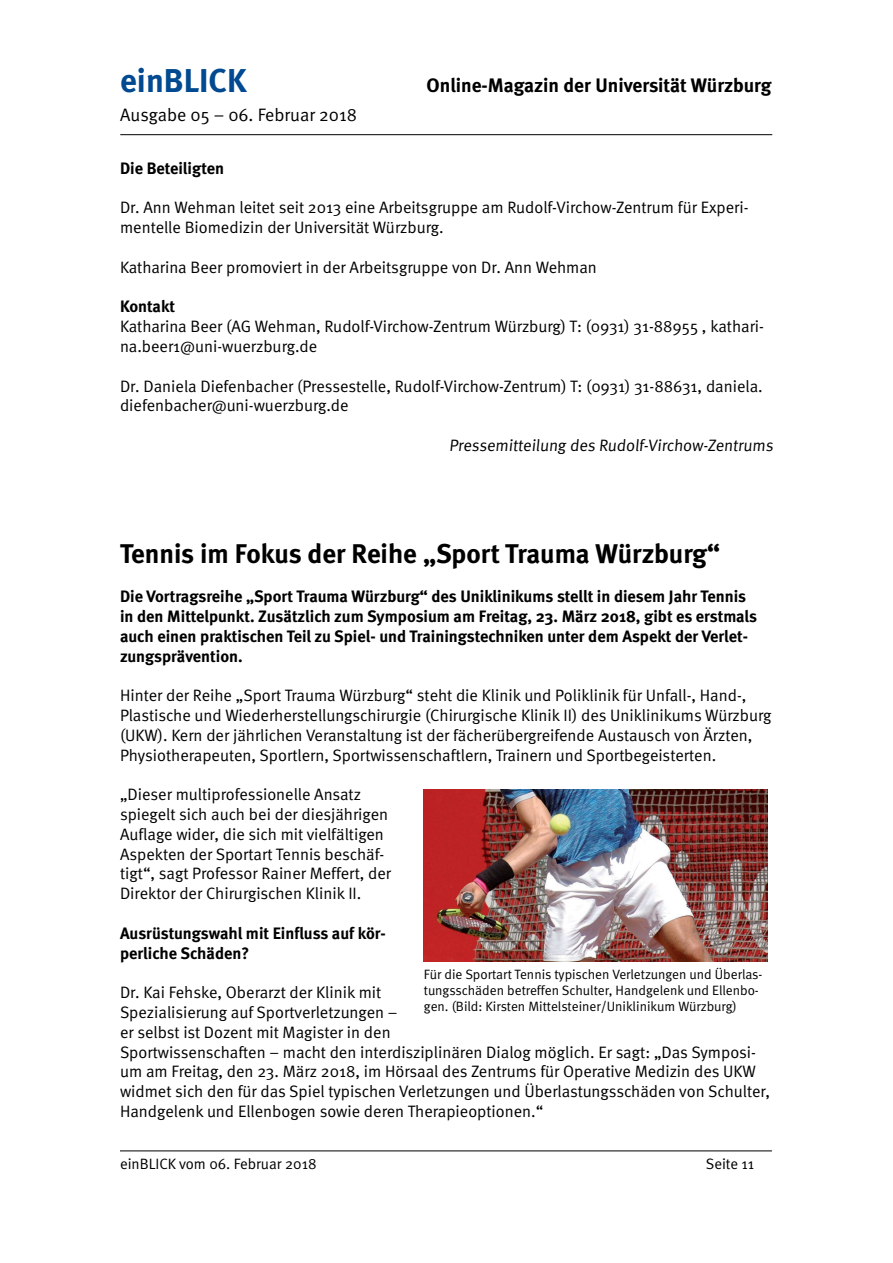
<style>
.page{position:relative;width:893px;height:1263px;background:#fff}
.page>*{position:absolute;margin:0;border:0;box-sizing:border-box;transform-origin:0 0}
.t1{font:700 33px "Meta";color:#014990}
.t2{font:700 27px "Meta";color:#000}
.t3{font:700 19.5px "Meta";color:#000}
.t4{font:18px "Meta Normal";color:#000}
.t5{font:16.5px/19.8px "Meta Normal";color:#000}
.t6{font:700 16.5px/19.8px "Meta";color:#000}
.t7{font:15px "Meta Normal";color:#000}
.t8{font:13.5px/16.2px "Meta Normal";color:#000}
</style>
<div class="page">
<hr style="left:120px;top:134px;width:652px;height:1px;background:#000">
<hr style="left:120px;top:1150px;width:652px;height:1px;background:#000">
<img style="left:424px;top:789px;width:343px;height:173px">
<h1 class="t1" style="left:120px;top:61px;width:128px">einBLICK</h1>
<p class="t3" style="left:427px;top:74px;width:346px">Online-Magazin der Universität Würzburg</p>
<p class="t4" style="left:120px;top:105px;width:238px">Ausgabe 05 – 06. Februar 2018</p>
<p class="t6" style="left:120px;top:158px;width:106px">Die Beteiligten</p>
<p class="t5" style="left:120px;top:197px;width:630px">Dr. Ann Wehman leitet seit 2013 eine Arbeitsgruppe am Rudolf-Virchow-Zentrum für Experi&shy;mentelle Biomedizin der Universität Würzburg.</p>
<p class="t5" style="left:120px;top:257px;width:478px">Katharina Beer promoviert in der Arbeitsgruppe von Dr. Ann Wehman</p>
<p class="t6" style="left:120px;top:296px;width:57px">Kontakt</p>
<p class="t5" style="left:120px;top:316px;width:645px">Katharina Beer (AG Wehman, Rudolf-Virchow-Zentrum Würzburg) T: (0931) 31-88955 , kathari&shy;na.beer1@uni-wuerzburg.de</p>
<p class="t5" style="left:120px;top:376px;width:644px">Dr. Daniela Diefenbacher (Pressestelle, Rudolf-Virchow-Zentrum) T: (0931) 31-88631, daniela. diefenbacher@uni-wuerzburg.de</p>
<p class="t5" style="left:449px;top:435px;width:327px">Pressemitteilung des Rudolf-Virchow-Zentrums</p>
<h2 class="t2" style="left:120px;top:537px;width:602px">Tennis im Fokus der Reihe „Sport Trauma Würzburg“</h2>
<p class="t6" style="left:120px;top:586px;width:638px">Die Vortragsreihe „Sport Trauma Würzburg“ des Uniklinikums stellt in diesem Jahr Tennis in den Mittelpunkt. Zusätzlich zum Symposium am Freitag, 23. März 2018, gibt es erstmals auch einen praktischen Teil zu Spiel- und Trainingstechniken unter dem Aspekt der Verlet&shy;zungsprävention.</p>
<p class="t5" style="left:120px;top:685px;width:653px">Hinter der Reihe „Sport Trauma Würzburg“ steht die Klinik und Poliklinik für Unfall-, Hand-, Plastische und Wiederherstellungschirurgie (Chirurgische Klinik II) des Uniklinikums Würzburg (UKW). Kern der jährlichen Veranstaltung ist der fächerübergreifende Austausch von Ärzten, Physiotherapeuten, Sportlern, Sportwissenschaftlern, Trainern und Sportbegeisterten.</p>
<p class="t5" style="left:120px;top:784px;width:273px">„Dieser multiprofessionelle Ansatz spiegelt sich auch bei der diesjährigen Auflage wider, die sich mit vielfältigen Aspekten der Sportart Tennis beschäf&shy;tigt“, sagt Professor Rainer Meffert, der Direktor der Chirurgischen Klinik II.</p>
<p class="t6" style="left:120px;top:923px;width:267px">Ausrüstungswahl mit Einfluss auf kör&shy;perliche Schäden?</p>
<p class="t5" style="left:120px;top:982px;width:651px">Dr. Kai Fehske, Oberarzt der Klinik mit<br>Spezialisierung auf Sportverletzungen –<br>er selbst ist Dozent mit Magister in den<br>Sportwissenschaften – macht den interdisziplinären Dialog möglich. Er sagt: „Das Symposi&shy;um am Freitag, den 23. März 2018, im Hörsaal des Zentrums für Operative Medizin des UKW widmet sich den für das Spiel typischen Verletzungen und Überlastungsschäden von Schulter, Handgelenk und Ellenbogen sowie deren Therapieoptionen.“</p>
<p class="t8" style="left:424px;top:966px;width:340px">Für die Sportart Tennis typischen Verletzungen und Überlas&shy;tungsschäden betreffen Schulter, Handgelenk und Ellenbo&shy;gen. (Bild: Kirsten Mittelsteiner/Uniklinikum Würzburg)</p>
<p class="t7" style="left:120px;top:1155px;width:198px">einBLICK vom 06. Februar 2018</p>
<p class="t7" style="left:706px;top:1155px;width:50px">Seite 11</p>
</div>
